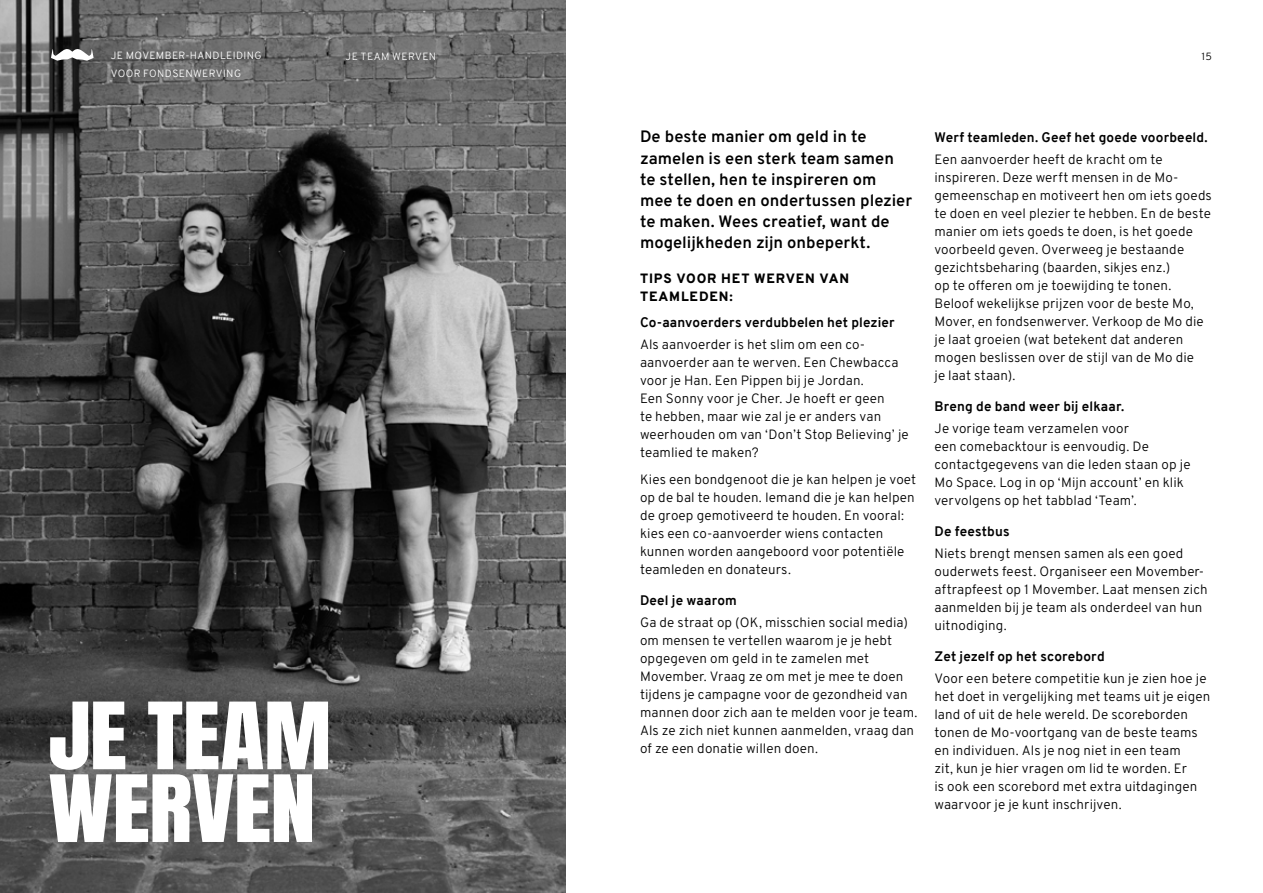
<style>
.page{position:relative;width:1263px;height:893px;background:#fff}
.page>*{position:absolute;margin:0;border:0;box-sizing:border-box;transform-origin:0 0}
.t1{font:78.75px/72.8px "Anton";letter-spacing:-.005em;color:#fff;scale:1.15 1}
.t2{font:600 16.5px/21px "Overpass";color:#000}
.t3{font:13.5px/18px "Overpass";letter-spacing:.01em;color:#000}
.t4{font:700 13.5px "Overpass";letter-spacing:.01em;color:#000}
.t5{font:800 13.5px/18px "Overpass";letter-spacing:.06em;color:#000}
.t6{font:10.5px "Overpass";letter-spacing:.035em;color:#fff}
.t7{font:10.5px "Overpass";color:#000}
</style>
<div class="page">
<img style="left:0;top:0;width:566px;height:893px">
<svg style="left:51px;top:49px;width:43px;height:12px"></svg>
<p class="t6" style="left:111px;top:47px;width:152px">JE MOVEMBER-HANDLEIDING</p>
<p class="t7" style="left:1201px;top:48px;width:12px">15</p>
<p class="t6" style="left:111px;top:65px;width:132px">VOOR FONDSENWERVING</p>
<p class="t6" style="left:345px;top:48px;width:92px">JE TEAM WERVEN</p>
<h1 class="t1" style="left:48px;top:706px;width:248px">JE TEAM<br>WERVEN</h1>
<p class="t2" style="left:640px;top:126px;width:274px">De beste manier om geld in te zamelen is een sterk team samen te stellen, hen te inspireren om mee te doen en ondertussen plezier te maken. Wees creatief, want de mogelijkheden zijn onbeperkt.</p>
<p class="t5" style="left:640px;top:268px;width:211px">TIPS VOOR HET WERVEN VAN<br>TEAMLEDEN:</p>
<p class="t4" style="left:640px;top:313px;width:256px">Co-aanvoerders verdubbelen het plezier</p>
<p class="t3" style="left:640px;top:335px;width:270px">Als aanvoerder is het slim om een co&shy;aanvoerder aan te werven. Een Chewbacca voor je Han. Een Pippen bij je Jordan.<br>Een Sonny voor je Cher. Je hoeft er geen<br>te hebben, maar wie zal je er anders van weerhouden om van ‘Don’t Stop Believing’ je teamlied te maken?</p>
<p class="t3" style="left:640px;top:470px;width:278px">Kies een bondgenoot die je kan helpen je voet op de bal te houden. Iemand die je kan helpen de groep gemotiveerd te houden. En vooral: kies een co-aanvoerder wiens contacten kunnen worden aangeboord voor potentiële teamleden en donateurs.</p>
<p class="t4" style="left:640px;top:590px;width:98px">Deel je waarom</p>
<p class="t3" style="left:640px;top:612px;width:279px">Ga de straat op (OK, misschien social media) om mensen te vertellen waarom je je hebt opgegeven om geld in te zamelen met Movember. Vraag ze om met je mee te doen tijdens je campagne voor de gezondheid van mannen door zich aan te melden voor je team.<br>Als ze zich niet kunnen aanmelden, vraag dan of ze een donatie willen doen.</p>
<p class="t4" style="left:934px;top:128px;width:275px">Werf teamleden. Geef het goede voorbeeld.</p>
<p class="t3" style="left:934px;top:150px;width:279px">Een aanvoerder heeft de kracht om te inspireren. Deze werft mensen in de Mo&shy;gemeenschap en motiveert hen om iets goeds te doen en veel plezier te hebben. En de beste manier om iets goeds te doen, is het goede voorbeeld geven. Overweeg je bestaande gezichtsbeharing (baarden, sikjes enz.)<br>op te offeren om je toewijding te tonen.<br>Beloof wekelijkse prijzen voor de beste Mo, Mover, en fondsenwerver. Verkoop de Mo die je laat groeien (wat betekent dat anderen mogen beslissen over de stijl van de Mo die<br>je laat staan).</p>
<p class="t4" style="left:934px;top:397px;width:191px">Breng de band weer bij elkaar.</p>
<p class="t3" style="left:934px;top:419px;width:258px">Je vorige team verzamelen voor<br>een comebacktour is eenvoudig. De contactgegevens van die leden staan op je Mo Space. Log in op ‘Mijn account’ en klik vervolgens op het tabblad ‘Team’.</p>
<p class="t4" style="left:934px;top:522px;width:77px">De feestbus</p>
<p class="t3" style="left:934px;top:544px;width:275px">Niets brengt mensen samen als een goed ouderwets feest. Organiseer een Movember&shy;aftrapfeest op 1 Movember. Laat mensen zich aanmelden bij je team als onderdeel van hun uitnodiging.</p>
<p class="t4" style="left:934px;top:647px;width:172px">Zet jezelf op het scorebord</p>
<p class="t3" style="left:934px;top:669px;width:277px">Voor een betere competitie kun je zien hoe je het doet in vergelijking met teams uit je eigen land of uit de hele wereld. De scoreborden tonen de Mo-voortgang van de beste teams en individuen. Als je nog niet in een team<br>zit, kun je hier vragen om lid te worden. Er<br>is ook een scorebord met extra uitdagingen waarvoor je je kunt inschrijven.</p>
</div>
